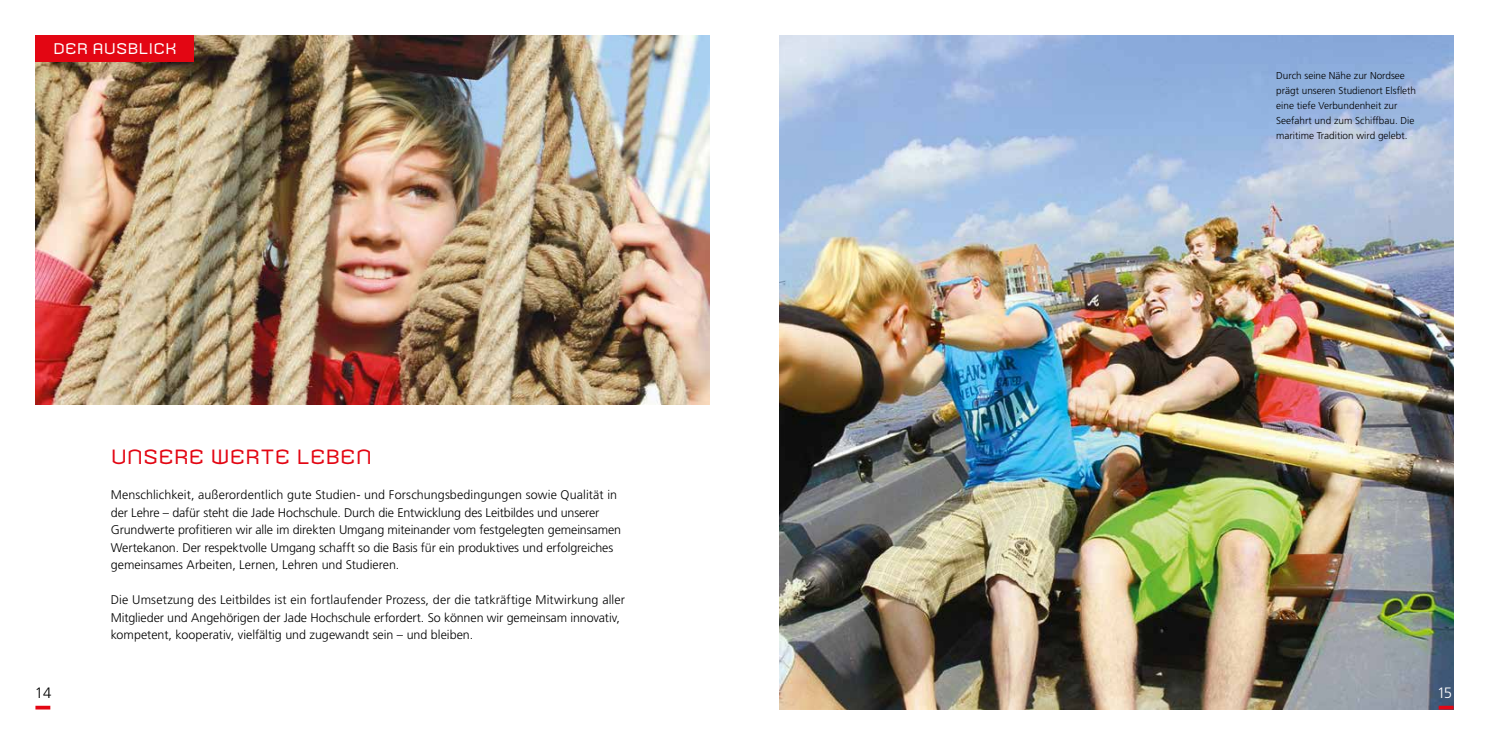
<style>
.page{position:relative;width:1489px;height:745px;background:#fff}
.page>*{position:absolute;margin:0;border:0;box-sizing:border-box;transform-origin:0 0}
.t1{font:20px "Armada";letter-spacing:-.005em;color:#e30613}
.t2{font:15px "Armada";color:#fff}
.t3{font:300 15px "Frutiger LT";color:#000}
.t4{font:300 15px "Frutiger LT";color:#fff}
.t5{font:300 12.5px/17.5px "Frutiger LT";letter-spacing:-.005em;color:#000}
.t6{font:300 10px/15px "Frutiger LT";color:#000}
</style>
<div class="page">
<img style="left:35px;top:35px;width:674px;height:369px">
<img style="left:780px;top:35px;width:673px;height:674px">
<svg style="left:35px;top:705px;width:15px;height:4px"></svg>
<svg style="left:1438px;top:705px;width:15px;height:4px"></svg>
<div style="left:35px;top:35px;width:159px;height:27px;background:#e30613"></div>
<p class="t2" style="left:53px;top:40px;width:125px">DER AUSBLICK</p>
<h1 class="t1" style="left:111px;top:444px;width:263px">UNSERE WERTE LEBEN</h1>
<p class="t5" style="left:111px;top:486px;width:512px">Menschlichkeit, außerordentlich gute Studien- und Forschungsbedingungen sowie Qualität in der Lehre – dafür steht die Jade Hochschule. Durch die Entwicklung des Leitbildes und unserer Grundwerte profitieren wir alle im direkten Umgang miteinander vom festgelegten gemeinsamen Wertekanon. Der respektvolle Umgang schafft so die Basis für ein produktives und erfolgreiches gemeinsames Arbeiten, Lernen, Lehren und Studieren.</p>
<p class="t5" style="left:111px;top:591px;width:516px">Die Umsetzung des Leitbildes ist ein fortlaufender Prozess, der die tatkräftige Mitwirkung aller<br>Mitglieder und Angehörigen der Jade Hochschule erfordert. So können wir gemeinsam innovativ, kompetent, kooperativ, vielfältig und zugewandt sein – und bleiben.</p>
<p class="t6" style="left:1276px;top:68px;width:141px">Durch seine Nähe zur Nordsee prägt unseren Studienort Elsfleth eine tiefe Verbundenheit zur<br>Seefahrt und zum Schiffbau. Die maritime Tradition wird gelebt.</p>
<p class="t3" style="left:35px;top:684px;width:18px">14</p>
<p class="t4" style="left:1436px;top:684px;width:16px">15</p>
</div>
